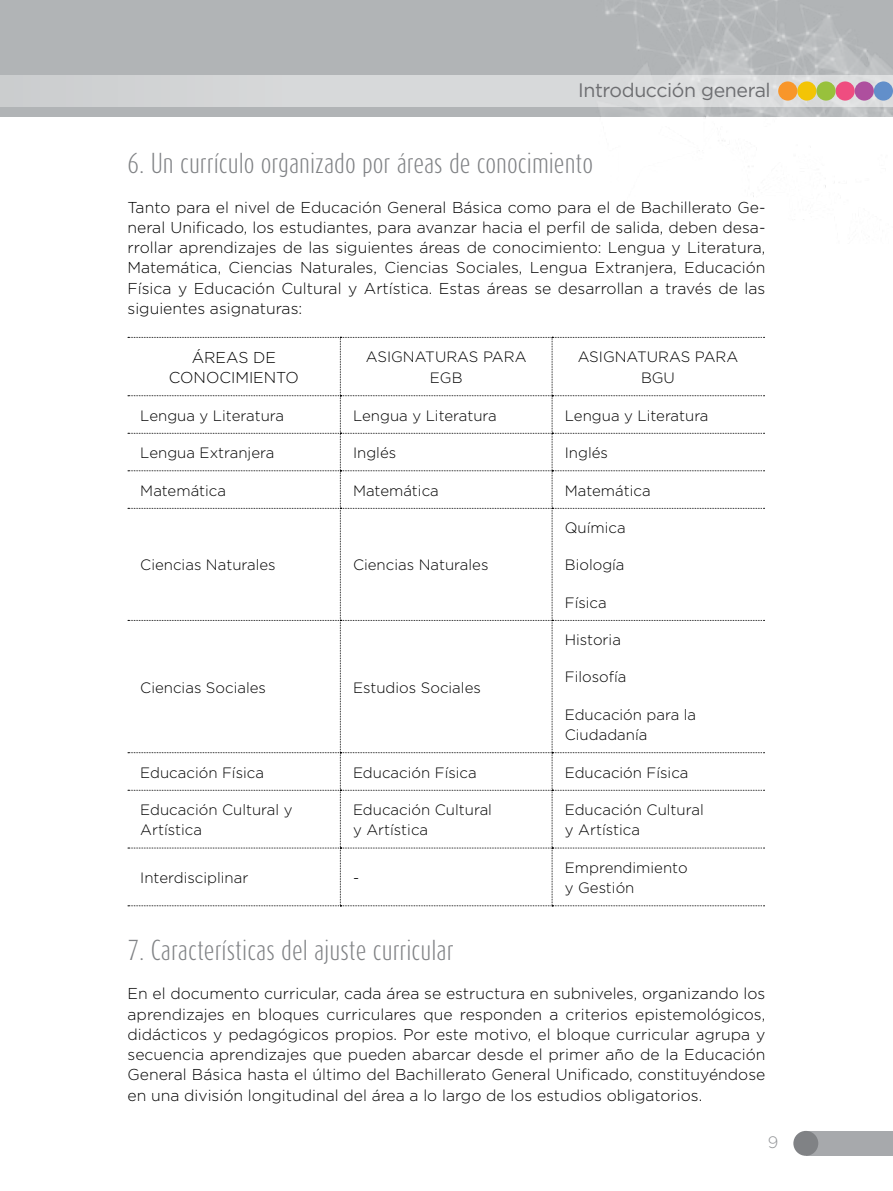
<style>
.page{position:relative;width:893px;height:1191px;background:#fff}
.page>*{position:absolute;margin:0;border:0;box-sizing:border-box;transform-origin:0 0}
.t1{font:300 24px "Dax Compact";color:#808285}
.t2{font:19.5px "Gotham";letter-spacing:-.02em;color:#6d6e71}
.t3{font:300 16.5px "Gotham";color:#939598}
.t4{font:300 15.75px/20.2px "Gotham";color:#000;text-align:justify}
.t5{font:300 15px/20.2px "Gotham";color:#000}
</style>
<div class="page">
<div style="left:0;top:0;width:893px;height:117px;background:#b1b4b6"></div>
<img style="left:600px;top:0;width:293px;height:220px">
<div style="left:0;top:75px;width:893px;height:32px;background:#d7d9da"></div>
<div style="left:874px;top:81px;width:19px;height:20px;background:#628fca;border-radius:50%"></div>
<div style="left:797px;top:81px;width:19px;height:20px;background:#f3c405;border-radius:50%"></div>
<div style="left:836px;top:81px;width:19px;height:20px;background:#ef4d80;border-radius:50%"></div>
<div style="left:855px;top:81px;width:19px;height:20px;background:#ae4f9e;border-radius:50%"></div>
<div style="left:778px;top:81px;width:19px;height:20px;background:#f8962a;border-radius:50%"></div>
<div style="left:816px;top:81px;width:20px;height:20px;background:#98c13c;border-radius:50%"></div>
<div style="left:806px;top:1130px;width:87px;height:25px;background:#a7a9ac"></div>
<div style="left:793px;top:1130px;width:25px;height:25px;background:#808285;border-radius:50%"></div>
<svg style="left:128px;top:337px;width:636px;height:569px"></svg>
<p class="t2" style="left:578px;top:78px;width:194px">Introducción general</p>
<h1 class="t1" style="left:128px;top:148px;width:467px">6. Un currículo organizado por áreas de conocimiento</h1>
<p class="t4" style="left:128px;top:196px;width:639px">Tanto para el nivel de Educación General Básica como para el de Bachillerato Ge&shy;neral Unificado, los estudiantes, para avanzar hacia el perfil de salida, deben desa&shy;rrollar aprendizajes de las siguientes áreas de conocimiento: Lengua y Literatura, Matemática, Ciencias Naturales, Ciencias Sociales, Lengua Extranjera, Educación Física y Educación Cultural y Artística. Estas áreas se desarrollan a través de las siguientes asignaturas:</p>
<p class="t4" style="left:169px;top:346px;width:132px;text-align:center">ÁREAS DE<br>CONOCIMIENTO</p>
<p class="t5" style="left:366px;top:346px;width:162px;text-align:center">ASIGNATURAS PARA<br>EGB</p>
<p class="t5" style="left:578px;top:346px;width:162px;text-align:center">ASIGNATURAS PARA<br>BGU</p>
<p class="t5" style="left:140px;top:405px;width:145px">Lengua y Literatura</p>
<p class="t5" style="left:353px;top:405px;width:145px">Lengua y Literatura</p>
<p class="t5" style="left:565px;top:405px;width:145px">Lengua y Literatura</p>
<p class="t5" style="left:140px;top:442px;width:136px">Lengua Extranjera</p>
<p class="t5" style="left:353px;top:442px;width:45px">Inglés</p>
<p class="t5" style="left:565px;top:442px;width:45px">Inglés</p>
<p class="t5" style="left:140px;top:480px;width:87px">Matemática</p>
<p class="t5" style="left:353px;top:480px;width:87px">Matemática</p>
<p class="t5" style="left:565px;top:480px;width:87px">Matemática</p>
<p class="t5" style="left:140px;top:554px;width:137px">Ciencias Naturales</p>
<p class="t5" style="left:353px;top:554px;width:137px">Ciencias Naturales</p>
<p class="t5" style="left:140px;top:677px;width:127px">Ciencias Sociales</p>
<p class="t5" style="left:353px;top:677px;width:129px">Estudios Sociales</p>
<p class="t5" style="left:565px;top:517px;width:62px">Química</p>
<p class="t5" style="left:565px;top:554px;width:61px">Biología</p>
<p class="t5" style="left:565px;top:592px;width:43px">Física</p>
<p class="t5" style="left:565px;top:629px;width:58px">Historia</p>
<p class="t5" style="left:565px;top:666px;width:63px">Filosofía</p>
<p class="t5" style="left:565px;top:704px;width:133px">Educación para la<br>Ciudadanía</p>
<p class="t5" style="left:140px;top:761px;width:125px">Educación Física</p>
<p class="t5" style="left:353px;top:761px;width:125px">Educación Física</p>
<p class="t5" style="left:565px;top:761px;width:125px">Educación Física</p>
<p class="t5" style="left:140px;top:799px;width:154px">Educación Cultural y<br>Artística</p>
<p class="t5" style="left:353px;top:799px;width:140px">Educación Cultural y Artística</p>
<p class="t5" style="left:565px;top:799px;width:140px">Educación Cultural y Artística</p>
<p class="t5" style="left:140px;top:867px;width:110px">Interdisciplinar</p>
<p class="t5" style="left:353px;top:867px;width:8px">-</p>
<p class="t5" style="left:565px;top:857px;width:124px">Emprendimiento y Gestión</p>
<h1 class="t1" style="left:128px;top:934px;width:328px">7. Características del ajuste curricular</h1>
<p class="t4" style="left:128px;top:983px;width:639px">En el documento curricular, cada área se estructura en subniveles, organizando los aprendizajes en bloques curriculares que responden a criterios epistemológicos, didácticos y pedagógicos propios. Por este motivo, el bloque curricular agrupa y secuencia aprendizajes que pueden abarcar desde el primer año de la Educación General Básica hasta el último del Bachillerato General Unificado, constituyéndose en una división longitudinal del área a lo largo de los estudios obligatorios.</p>
<p class="t3" style="left:768px;top:1132px;width:12px">9</p>
</div>
